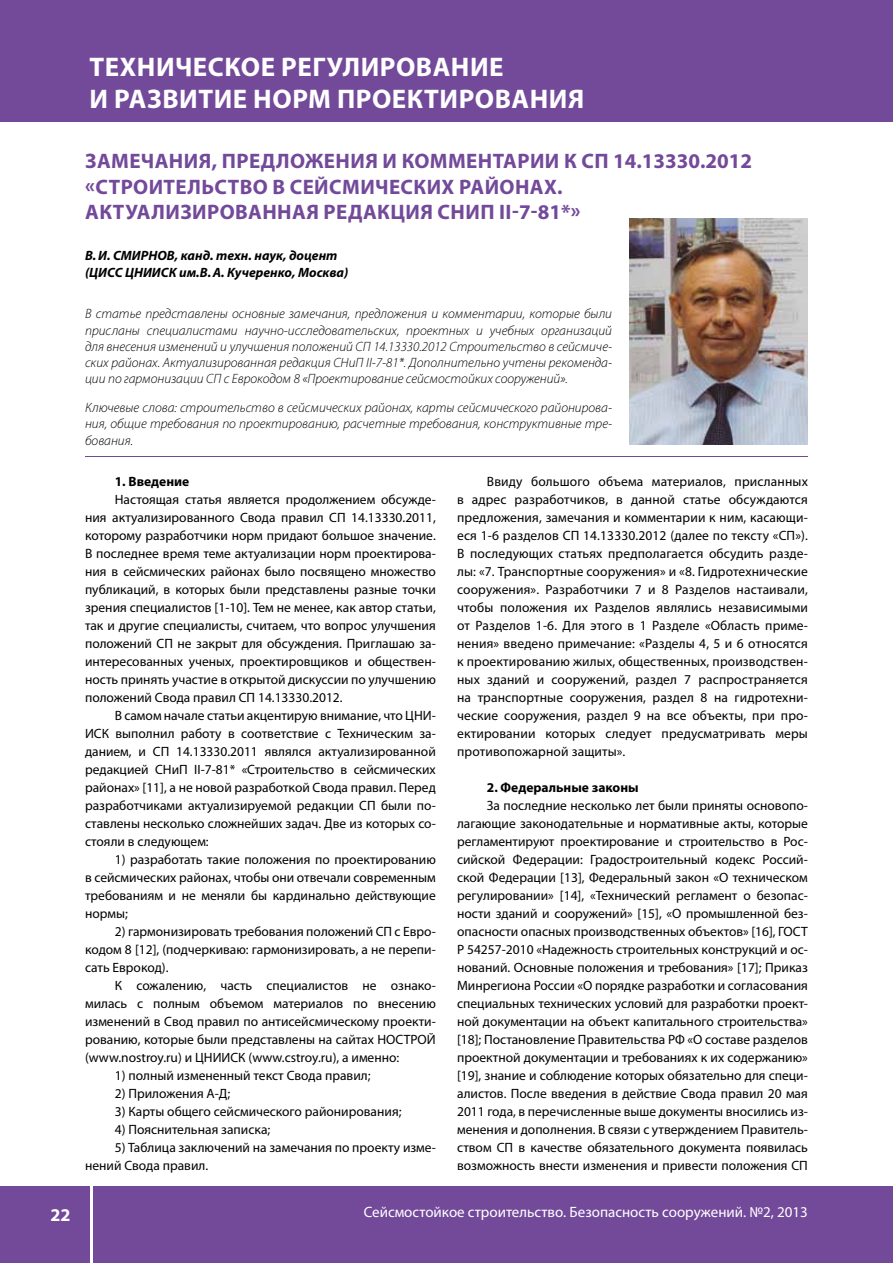
<style>
.page{position:relative;width:893px;height:1263px;background:#fff}
.page>*{position:absolute;margin:0;border:0;box-sizing:border-box;transform-origin:0 0}
.t1{font:700 27px/32.4px "Myriad Pro";letter-spacing:.02em;color:#fff}
.t2{font:700 21px/25.2px "Myriad Pro";letter-spacing:.02em;color:#73499a}
.t3{font:700 18px "Myriad Pro";color:#fff}
.t4{font:15px "Myriad Pro";color:#fff}
.t5{font:13.5px/18px "Myriad Pro";color:#000;text-align:justify}
.t6{font:italic 300 13.5px/16.2px "Myriad Pro";color:#000;text-align:justify}
.t7{font:italic 700 13.5px/16.2px "Myriad Pro";color:#000}
.t8{font:700 13.5px "Myriad Pro";color:#000}
</style>
<div class="page">
<div style="left:94px;top:1186px;width:799px;height:77px;background:#73499a"></div>
<div style="left:0;top:1186px;width:89px;height:77px;background:#73499a"></div>
<div style="left:0;top:0;width:893px;height:122px;background:#73499a"></div>
<hr style="left:85px;top:456px;width:723px;height:1px;background:#73499a">
<img style="left:629px;top:219px;width:179px;height:225px">
<p class="t1" style="left:90px;top:49px;width:496px">ТЕХНИЧЕСКОЕ РЕГУЛИРОВАНИЕ<br>И РАЗВИТИЕ НОРМ ПРОЕКТИРОВАНИЯ</p>
<p class="t2" style="left:85px;top:148px;width:668px">ЗАМЕЧАНИЯ, ПРЕДЛОЖЕНИЯ И КОММЕНТАРИИ К СП 14.13330.2012 «СТРОИТЕЛЬСТВО В СЕЙСМИЧЕСКИХ РАЙОНАХ.<br>АКТУАЛИЗИРОВАННАЯ РЕДАКЦИЯ СНИП II-7-81*»</p>
<p class="t7" style="left:85px;top:247px;width:265px">В. И. СМИРНОВ, канд. техн. наук, доцент (ЦИСС ЦНИИСК им.В. А. Кучеренко, Москва)</p>
<p class="t6" style="left:85px;top:306px;width:529px">В статье представлены основные замечания, предложения и комментарии, которые были присланы специалистами научно-исследовательских, проектных и учебных организаций для внесения изменений и улучшения положений СП 14.13330.2012 Строительство в сейсмиче&shy;ских районах. Актуализированная редакция СНиП II-7-81*. Дополнительно учтены рекоменда&shy;ции по гармонизации СП с Еврокодом 8 «Проектирование сейсмостойких сооружений».</p>
<p class="t6" style="left:85px;top:399px;width:528px">Ключевые слова: строительство в сейсмических районах, карты сейсмического районирова&shy;ния, общие требования по проектированию, расчетные требования, конструктивные тре&shy;бования.</p>
<p class="t8" style="left:115px;top:473px;width:76px">1. Введение</p>
<p class="t5" style="left:115px;top:490px;width:323px">Настоящая статья является продолжением обсужде-</p>
<p class="t5" style="left:85px;top:508px;width:352px">ния актуализированного Свода правил СП 14.13330.2011,</p>
<p class="t5" style="left:85px;top:526px;width:352px">которому разработчики норм придают большое значение.</p>
<p class="t5" style="left:85px;top:544px;width:352px">В последнее время теме актуализации норм проектирова-</p>
<p class="t5" style="left:85px;top:562px;width:352px">ния в сейсмических районах было посвящено множество</p>
<p class="t5" style="left:85px;top:580px;width:352px">публикаций, в которых были представлены разные точки</p>
<p class="t5" style="left:85px;top:598px;width:352px">зрения специалистов [1-10]. Тем не менее, как автор статьи,</p>
<p class="t5" style="left:85px;top:616px;width:352px">так и другие специалисты, считаем, что вопрос улучшения</p>
<p class="t5" style="left:85px;top:634px;width:352px">положений СП не закрыт для обсуждения. Приглашаю за-</p>
<p class="t5" style="left:85px;top:652px;width:352px">интересованных ученых, проектировщиков и обществен-</p>
<p class="t5" style="left:85px;top:670px;width:352px">ность принять участие в открытой дискуссии по улучшению</p>
<p class="t5" style="left:85px;top:688px;width:259px">положений Свода правил СП 14.13330.2012.</p>
<p class="t5" style="left:115px;top:706px;width:323px">В самом начале статьи акцентирую внимание, что ЦНИ-</p>
<p class="t5" style="left:85px;top:724px;width:352px">ИСК выполнил работу в соответствие с Техническим за-</p>
<p class="t5" style="left:85px;top:742px;width:352px">данием, и СП 14.13330.2011 являлся актуализированной</p>
<p class="t5" style="left:85px;top:760px;width:352px">редакцией СНиП II-7-81* «Строительство в сейсмических</p>
<p class="t5" style="left:85px;top:778px;width:352px">районах» [11], а не новой разработкой Свода правил. Перед</p>
<p class="t5" style="left:85px;top:796px;width:352px">разработчиками актуализируемой редакции СП были по-</p>
<p class="t5" style="left:85px;top:814px;width:352px">ставлены несколько сложнейших задач. Две из которых со-</p>
<p class="t5" style="left:85px;top:832px;width:125px">стояли в следующем:</p>
<p class="t5" style="left:85px;top:850px;width:352px;text-indent:30px">1) разработать такие положения по проектированию в сейсмических районах, чтобы они отвечали современным требованиям и не меняли бы кардинально действующие нормы;</p>
<p class="t5" style="left:115px;top:922px;width:322px">2) гармонизировать требования положений СП с Евро-</p>
<p class="t5" style="left:85px;top:940px;width:352px">кодом 8 [12], (подчеркиваю: гармонизировать, а не перепи-</p>
<p class="t5" style="left:85px;top:958px;width:85px">сать Еврокод).</p>
<p class="t5" style="left:115px;top:976px;width:323px">К сожалению, часть специалистов не ознако-</p>
<p class="t5" style="left:85px;top:994px;width:352px">милась с полным объемом материалов по внесению</p>
<p class="t5" style="left:85px;top:1012px;width:352px">изменений в Свод правил по антисейсмическому проекти-</p>
<p class="t5" style="left:85px;top:1030px;width:352px">рованию, которые были представлены на сайтах НОСТРОЙ</p>
<p class="t5" style="left:85px;top:1048px;width:316px">(www.nostroy.ru) и ЦНИИСК (www.cstroy.ru), а именно:</p>
<p class="t5" style="left:115px;top:1066px;width:257px">1) полный измененный текст Свода правил;</p>
<p class="t5" style="left:115px;top:1084px;width:117px">2) Приложения А-Д;</p>
<p class="t5" style="left:115px;top:1102px;width:288px">3) Карты общего сейсмического районирования;</p>
<p class="t5" style="left:115px;top:1120px;width:157px">4) Пояснительная записка;</p>
<p class="t5" style="left:85px;top:1138px;width:352px;text-indent:30px">5) Таблица заключений на замечания по проекту изме&shy;нений Свода правил.</p>
<p class="t5" style="left:457px;top:472px;width:352px;text-indent:30px">Ввиду большого объема материалов, присланных в адрес разработчиков, в данной статье обсуждаются предложения, замечания и комментарии к ним, касающи&shy;еся 1-6 разделов СП 14.13330.2012 (далее по тексту «СП»).<br>В последующих статьях предполагается обсудить разде&shy;лы: «7. Транспортные сооружения» и «8. Гидротехнические сооружения». Разработчики 7 и 8 Разделов настаивали, чтобы положения их Разделов являлись независимыми от Разделов 1-6. Для этого в 1 Разделе «Область приме&shy;нения» введено примечание: «Разделы 4, 5 и 6 относятся к проектированию жилых, общественных, производствен&shy;ных зданий и сооружений, раздел 7 распространяется на транспортные сооружения, раздел 8 на гидротехни&shy;ческие сооружения, раздел 9 на все объекты, при про&shy;ектировании которых следует предусматривать меры противопожарной защиты».</p>
<p class="t8" style="left:487px;top:778px;width:153px">2. Федеральные законы</p>
<p class="t5" style="left:487px;top:796px;width:323px">За последние несколько лет были приняты основопо-</p>
<p class="t5" style="left:457px;top:814px;width:352px">лагающие законодательные и нормативные акты, которые</p>
<p class="t5" style="left:457px;top:832px;width:352px">регламентируют проектирование и строительство в Рос-</p>
<p class="t5" style="left:457px;top:850px;width:352px">сийской Федерации: Градостроительный кодекс Россий-</p>
<p class="t5" style="left:457px;top:868px;width:352px">ской Федерации [13], Федеральный закон «О техническом</p>
<p class="t5" style="left:457px;top:886px;width:352px">регулировании» [14], «Технический регламент о безопас-</p>
<p class="t5" style="left:457px;top:904px;width:352px">ности зданий и сооружений» [15], «О промышленной без-</p>
<p class="t5" style="left:457px;top:922px;width:352px">опасности опасных производственных объектов» [16], ГОСТ</p>
<p class="t5" style="left:457px;top:940px;width:352px">Р 54257-2010 «Надежность строительных конструкций и ос-</p>
<p class="t5" style="left:457px;top:958px;width:352px">нований. Основные положения и требования» [17]; Приказ</p>
<p class="t5" style="left:457px;top:976px;width:352px">Минрегиона России «О порядке разработки и согласования</p>
<p class="t5" style="left:457px;top:994px;width:352px">специальных технических условий для разработки проект-</p>
<p class="t5" style="left:457px;top:1012px;width:352px">ной документации на объект капитального строительства»</p>
<p class="t5" style="left:457px;top:1030px;width:352px">[18]; Постановление Правительства РФ «О составе разделов</p>
<p class="t5" style="left:457px;top:1048px;width:352px">проектной документации и требованиях к их содержанию»</p>
<p class="t5" style="left:457px;top:1066px;width:352px">[19], знание и соблюдение которых обязательно для специ-</p>
<p class="t5" style="left:457px;top:1084px;width:352px">алистов. После введения в действие Свода правил 20 мая</p>
<p class="t5" style="left:457px;top:1102px;width:352px">2011 года, в перечисленные выше документы вносились из-</p>
<p class="t5" style="left:457px;top:1120px;width:352px">менения и дополнения. В связи с утверждением Правитель-</p>
<p class="t5" style="left:457px;top:1138px;width:352px">ством СП в качестве обязательного документа появилась</p>
<p class="t5" style="left:457px;top:1156px;width:352px">возможность внести изменения и привести положения СП</p>
<p class="t3" style="left:51px;top:1203px;width:21px">22</p>
<p class="t4" style="left:364px;top:1202px;width:446px">Сейсмостойкое строительство. Безопасность сооружений. №2, 2013</p>
</div>
